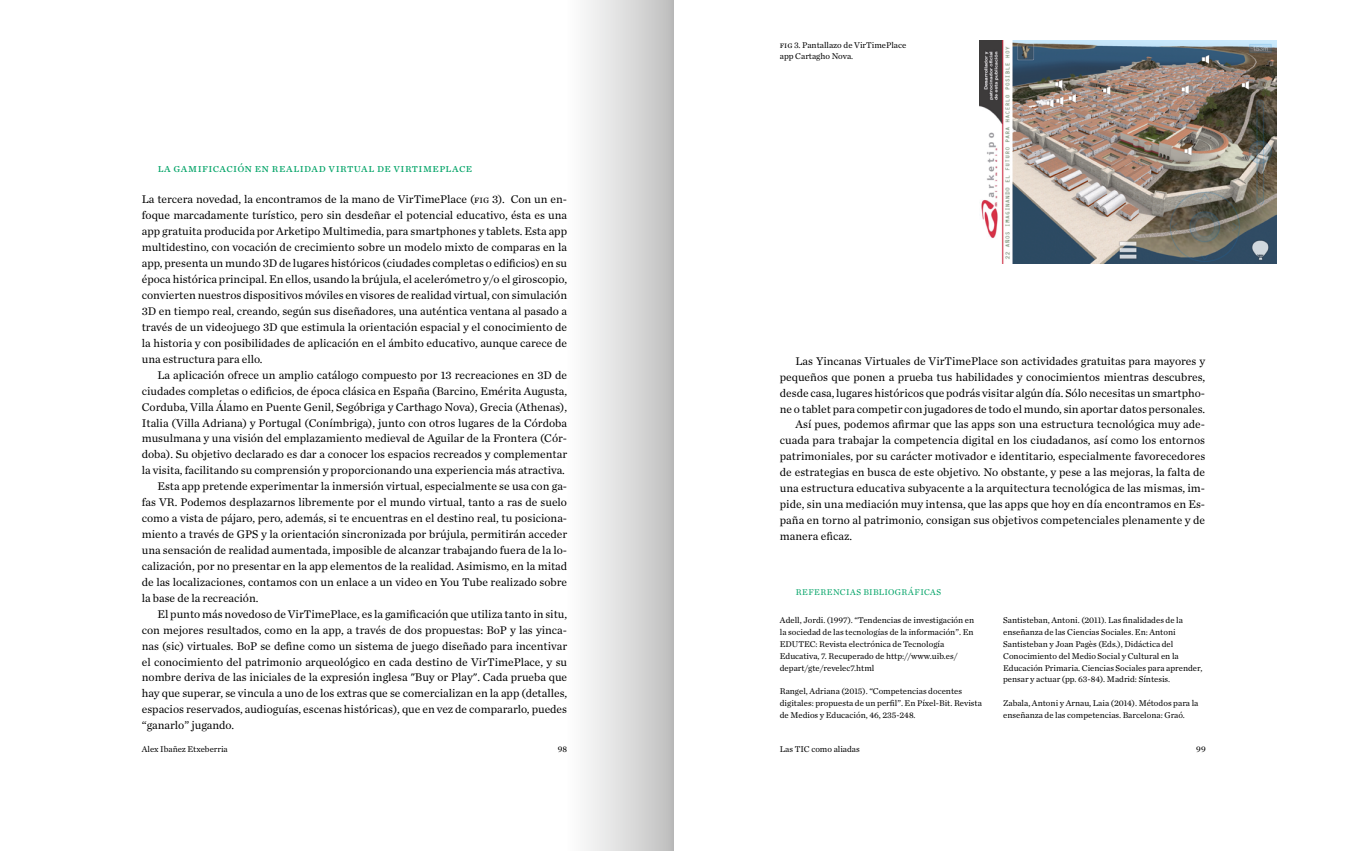
<style>
.page{position:relative;width:1347px;height:851px;background:#fff}
.page>*{position:absolute;margin:0;border:0;box-sizing:border-box;transform-origin:0 0}
.t1{font:11.62px/15.9px "Chronicle Text G1";color:#000;text-align:justify}
.t2{font:11.62px "Chronicle Text G1";letter-spacing:.035em;color:#00a366}
.t3{font:8.75px/11.9px "Chronicle Text G1";color:#000}
.t4{font:8.75px "Chronicle Text G1";letter-spacing:.045em;color:#00a366}
.s1{font-size:10.38px}
</style>
<div class="page">
<div style="left:546px;top:0;width:127px;height:850px;background:linear-gradient(to right,#fff,#c2c2c2)"></div>
<img style="left:979px;top:40px;width:297px;height:223px">
<p class="t2" style="left:158px;top:159px;width:316px">la gamificación en realidad virtual de virtimeplace</p>
<p class="t1" style="left:142px;top:191px;width:427px">La tercera novedad, la encontramos de la mano de VirTimePlace (<span class="s1">fig</span> 3). Con un en&shy;foque marcadamente turístico, pero sin desdeñar el potencial educativo, ésta es una app gratuita producida por Arketipo Multimedia, para smartphones y tablets. Esta app multidestino, con vocación de crecimiento sobre un modelo mixto de comparas en la app, presenta un mundo 3D de lugares históricos (ciudades completas o edificios) en su época histórica principal. En ellos, usando la brújula, el acelerómetro y/o el giroscopio, convierten nuestros dispositivos móviles en visores de realidad virtual, con simulación 3D en tiempo real, creando, según sus diseñadores, una auténtica ventana al pasado a través de un videojuego 3D que estimula la orientación espacial y el conocimiento de la historia y con posibilidades de aplicación en el ámbito educativo, aunque carece de una estructura para ello.</p>
<p class="t1" style="left:157px;top:366px;width:411px">La aplicación ofrece un amplio catálogo compuesto por 13 recreaciones en 3D de</p>
<p class="t1" style="left:142px;top:382px;width:427px">ciudades completas o edificios, de época clásica en España (Barcino, Emérita Augusta,</p>
<p class="t1" style="left:142px;top:398px;width:427px">Corduba, Villa Álamo en Puente Genil, Segóbriga y Carthago Nova), Grecia (Athenas),</p>
<p class="t1" style="left:142px;top:414px;width:427px">Italia (Villa Adriana) y Portugal (Conímbriga), junto con otros lugares de la Córdoba</p>
<p class="t1" style="left:142px;top:430px;width:427px">musulmana y una visión del emplazamiento medieval de Aguilar de la Frontera (Cór-</p>
<p class="t1" style="left:142px;top:446px;width:427px">doba). Su objetivo declarado es dar a conocer los espacios recreados y complementar</p>
<p class="t1" style="left:142px;top:462px;width:425px">la visita, facilitando su comprensión y proporcionando una experiencia más atractiva.</p>
<p class="t1" style="left:157px;top:477px;width:411px">Esta app pretende experimentar la inmersión virtual, especialmente se usa con ga-</p>
<p class="t1" style="left:142px;top:493px;width:427px">fas VR. Podemos desplazarnos libremente por el mundo virtual, tanto a ras de suelo</p>
<p class="t1" style="left:142px;top:509px;width:427px">como a vista de pájaro, pero, además, si te encuentras en el destino real, tu posiciona-</p>
<p class="t1" style="left:142px;top:525px;width:427px">miento a través de GPS y la orientación sincronizada por brújula, permitirán acceder</p>
<p class="t1" style="left:142px;top:541px;width:427px">una sensación de realidad aumentada, imposible de alcanzar trabajando fuera de la lo-</p>
<p class="t1" style="left:142px;top:557px;width:427px">calización, por no presentar en la app elementos de la realidad. Asimismo, en la mitad</p>
<p class="t1" style="left:142px;top:573px;width:427px">de las localizaciones, contamos con un enlace a un video en You Tube realizado sobre</p>
<p class="t1" style="left:142px;top:589px;width:118px">la base de la recreación.</p>
<p class="t1" style="left:157px;top:605px;width:411px">El punto más novedoso de VirTimePlace, es la gamificación que utiliza tanto in situ,</p>
<p class="t1" style="left:142px;top:621px;width:427px">con mejores resultados, como en la app, a través de dos propuestas: BoP y las yinca-</p>
<p class="t1" style="left:142px;top:637px;width:427px">nas (sic) virtuales. BoP se define como un sistema de juego diseñado para incentivar</p>
<p class="t1" style="left:142px;top:653px;width:427px">el conocimiento del patrimonio arqueológico en cada destino de VirTimePlace, y su</p>
<p class="t1" style="left:142px;top:669px;width:427px">nombre deriva de las iniciales de la expresión inglesa "Buy or Play". Cada prueba que</p>
<p class="t1" style="left:142px;top:684px;width:427px">hay que superar, se vincula a uno de los extras que se comercializan en la app (detalles,</p>
<p class="t1" style="left:142px;top:700px;width:427px">espacios reservados, audioguías, escenas históricas), que en vez de compararlo, puedes</p>
<p class="t1" style="left:142px;top:716px;width:94px">“ganarlo” jugando.</p>
<p class="t3" style="left:780px;top:38px;width:128px">fig 3. Pantallazo de VirTimePlace app Cartagho Nova.</p>
<p class="t1" style="left:795px;top:352px;width:411px">Las Yincanas Virtuales de VirTimePlace son actividades gratuitas para mayores y</p>
<p class="t1" style="left:780px;top:368px;width:427px">pequeños que ponen a prueba tus habilidades y conocimientos mientras descubres,</p>
<p class="t1" style="left:780px;top:384px;width:427px">desde casa, lugares históricos que podrás visitar algún día. Sólo necesitas un smartpho-</p>
<p class="t1" style="left:780px;top:400px;width:427px">ne o tablet para competir con jugadores de todo el mundo, sin aportar datos personales.</p>
<p class="t1" style="left:795px;top:416px;width:411px">Así pues, podemos afirmar que las apps son una estructura tecnológica muy ade-</p>
<p class="t1" style="left:780px;top:432px;width:427px">cuada para trabajar la competencia digital en los ciudadanos, así como los entornos</p>
<p class="t1" style="left:780px;top:448px;width:427px">patrimoniales, por su carácter motivador e identitario, especialmente favorecedores</p>
<p class="t1" style="left:780px;top:463px;width:427px">de estrategias en busca de este objetivo. No obstante, y pese a las mejoras, la falta de</p>
<p class="t1" style="left:780px;top:479px;width:427px">una estructura educativa subyacente a la arquitectura tecnológica de las mismas, im-</p>
<p class="t1" style="left:780px;top:495px;width:427px">pide, sin una mediación muy intensa, que las apps que hoy en día encontramos en Es-</p>
<p class="t1" style="left:780px;top:511px;width:427px">paña en torno al patrimonio, consigan sus objetivos competenciales plenamente y de</p>
<p class="t1" style="left:780px;top:527px;width:74px">manera eficaz.</p>
<p class="t4" style="left:795px;top:585px;width:147px">REFERENCIAS BIBLIOGRÁFICAS</p>
<p class="t3" style="left:780px;top:613px;width:196px">Adell, Jordi. (1997). “Tendencias de investigación en la sociedad de las tecnologías de la información”. En EDUTEC: Revista electrónica de Tecnología Educativa, 7. Recuperado de http://www.uib.es/ depart/gte/revelec7.html</p>
<p class="t3" style="left:780px;top:684px;width:203px">Rangel, Adriana (2015). “Competencias docentes digitales: propuesta de un perfil”. En Píxel-Bit. Revista de Medios y Educación, 46, 235-248.</p>
<p class="t3" style="left:1003px;top:613px;width:201px">Santisteban, Antoni. (2011). Las finalidades de la enseñanza de las Ciencias Sociales. En: Antoni Santisteban y Joan Pagès (Eds.), Didáctica del Conocimiento del Medio Social y Cultural en la Educación Primaria. Ciencias Sociales para aprender, pensar y actuar (pp. 63-84). Madrid: Síntesis.</p>
<p class="t3" style="left:1003px;top:696px;width:197px">Zabala, Antoni y Arnau, Laia (2014). Métodos para la enseñanza de las competencias. Barcelona: Graó.</p>
<p class="t3" style="left:142px;top:742px;width:88px">Alex Ibañez Etxeberria</p>
<p class="t3" style="left:558px;top:742px;width:11px">98</p>
<p class="t3" style="left:780px;top:742px;width:81px">Las TIC como aliadas</p>
<p class="t3" style="left:1196px;top:742px;width:11px">99</p>
</div>
